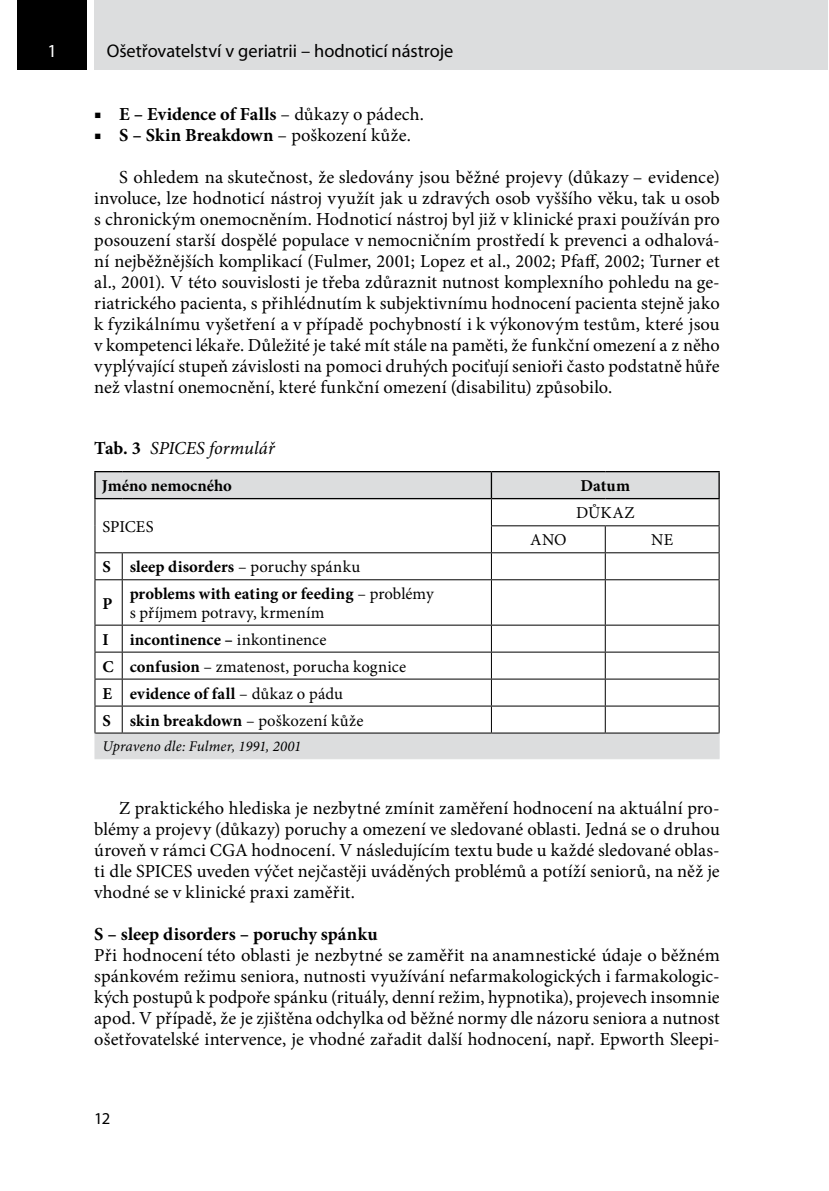
<style>
.page{position:relative;width:829px;height:1191px;background:#fff}
.page>*{position:absolute;margin:0;border:0;box-sizing:border-box;transform-origin:0 0}
.text_1_nad{font:18.38px/21px "Minion Pro";letter-spacing:.005em;color:#000;text-align:justify}
.text_1__odstavec_bez{font:18.38px/21px "Minion Pro";letter-spacing:.005em;color:#000;text-align:justify}
.nadpisek{font:700 18.38px "Minion Pro";color:#000}
.t1{font:18.38px "Myriad Pro";letter-spacing:-.005em;color:#000}
.tabulka_obrazek_popi{font:italic 18.38px "Minion Pro";color:#000}
.t2{font:18.38px "Myriad Pro";color:#fff}
.tabulka_text{font:16.62px/18.4px "Minion Pro";letter-spacing:.005em;color:#000}
.tabulka_text-2{font:700 16.62px "Minion Pro";letter-spacing:.005em;color:#000}
.tabulka_nadpisek{font:700 16.62px "Minion Pro";color:#000}
.t3{font:16.62px "Myriad Pro";color:#000}
.tabulka_text_poznamk{font:italic 14.88px "Minion Pro";letter-spacing:.01em;color:#000}
.s1{font-weight:400}
.s2{font-weight:700}
.s3{font-weight:700;font-style:normal}
</style>
<div class="page">
<div style="left:17px;top:0;width:70px;height:69px;background:#000"></div>
<div style="left:94px;top:0;width:733px;height:69px;background:#dcddde"></div>
<div style="left:96px;top:472px;width:622px;height:286px;background:#dcddde"></div>
<svg style="left:95px;top:499px;width:623px;height:233px"></svg>
<svg style="left:94px;top:471px;width:28px;height:1px"></svg>
<hr style="left:94px;top:472px;width:2px;height:26px;background:#000">
<hr style="left:122px;top:471px;width:369px;height:1px;background:#000">
<hr style="left:491px;top:471px;width:114px;height:1px;background:#000">
<hr style="left:490px;top:472px;width:2px;height:26px;background:#000">
<hr style="left:605px;top:471px;width:114px;height:1px;background:#000">
<hr style="left:122px;top:498px;width:369px;height:1px;background:#000">
<hr style="left:491px;top:498px;width:114px;height:1px;background:#000">
<hr style="left:605px;top:498px;width:114px;height:1px;background:#000">
<hr style="left:491px;top:525px;width:114px;height:1px;background:#000">
<hr style="left:605px;top:525px;width:114px;height:1px;background:#000">
<hr style="left:122px;top:552px;width:369px;height:1px;background:#000">
<hr style="left:491px;top:552px;width:114px;height:1px;background:#000">
<svg style="left:491px;top:499px;width:1px;height:80px"></svg>
<hr style="left:605px;top:552px;width:114px;height:1px;background:#000">
<svg style="left:604px;top:526px;width:1px;height:53px"></svg>
<svg style="left:718px;top:472px;width:1px;height:107px"></svg>
<svg style="left:94px;top:498px;width:29px;height:82px"></svg>
<hr style="left:94px;top:580px;width:1px;height:44px;background:#000">
<hr style="left:122px;top:579px;width:369px;height:1px;background:#000">
<hr style="left:122px;top:580px;width:1px;height:44px;background:#000">
<hr style="left:491px;top:579px;width:114px;height:1px;background:#000">
<hr style="left:491px;top:580px;width:1px;height:44px;background:#000">
<hr style="left:605px;top:579px;width:114px;height:1px;background:#000">
<hr style="left:604px;top:580px;width:1px;height:44px;background:#000">
<hr style="left:718px;top:580px;width:1px;height:44px;background:#000">
<hr style="left:122px;top:624px;width:369px;height:1px;background:#000">
<hr style="left:491px;top:624px;width:114px;height:1px;background:#000">
<hr style="left:605px;top:624px;width:114px;height:1px;background:#000">
<hr style="left:122px;top:651px;width:369px;height:1px;background:#000">
<hr style="left:491px;top:651px;width:114px;height:1px;background:#000">
<hr style="left:605px;top:651px;width:114px;height:1px;background:#000">
<hr style="left:122px;top:678px;width:369px;height:1px;background:#000">
<hr style="left:491px;top:678px;width:114px;height:1px;background:#000">
<hr style="left:605px;top:678px;width:114px;height:1px;background:#000">
<hr style="left:122px;top:705px;width:369px;height:1px;background:#000">
<hr style="left:491px;top:705px;width:114px;height:1px;background:#000">
<svg style="left:491px;top:625px;width:1px;height:107px"></svg>
<hr style="left:605px;top:705px;width:114px;height:1px;background:#000">
<svg style="left:604px;top:625px;width:1px;height:107px"></svg>
<hr style="left:122px;top:732px;width:369px;height:1px;background:#000">
<hr style="left:491px;top:732px;width:114px;height:1px;background:#000">
<hr style="left:605px;top:732px;width:114px;height:1px;background:#000">
<svg style="left:718px;top:625px;width:1px;height:133px"></svg>
<svg style="left:94px;top:624px;width:29px;height:135px"></svg>
<hr style="left:122px;top:758px;width:369px;height:1px;background:#dcddde">
<hr style="left:491px;top:758px;width:114px;height:1px;background:#dcddde">
<hr style="left:605px;top:758px;width:114px;height:1px;background:#dcddde">
<p class="t2" style="left:47px;top:40px;width:11px">1</p>
<p class="t1" style="left:107px;top:40px;width:348px">Ošetřovatelství v geriatrii – hodnoticí nástroje</p>
<p class="nadpisek" style="left:94px;top:101px;width:331px"><span class="s1">■</span> E – Evidence of Falls <span class="s1">– důkazy o pádech.</span></p>
<p class="text_1_nad" style="left:94px;top:125px;width:318px">■ <span class="s2">S – Skin Breakdown</span> – poškození kůže.</p>
<p class="text_1_nad" style="left:94px;top:167px;width:627px;text-indent:25px">S ohledem na skutečnost, že sledovány jsou běžné projevy (důkazy – evidence) involuce, lze hodnoticí nástroj využít jak u zdravých osob vyššího věku, tak u osob s chronickým onemocněním. Hodnoticí nástroj byl již v klinické praxi používán pro posouzení starší dospělé populace v nemocničním prostředí k prevenci a odhalová&shy;ní nejběžnějších komplikací (Fulmer, 2001; Lopez et al., 2002; Pfaff, 2002; Turner et al., 2001). V této souvislosti je třeba zdůraznit nutnost komplexního pohledu na ge&shy;riatrického pacienta, s přihlédnutím k subjektivnímu hodnocení pacienta stejně jako k fyzikálnímu vyšetření a v případě pochybností i k výkonovým testům, které jsou v kompetenci lékaře. Důležité je také mít stále na paměti, že funkční omezení a z něho vyplývající stupeň závislosti na pomoci druhých pociťují senioři často podstatně hůře než vlastní onemocnění, které funkční omezení (disabilitu) způsobilo.</p>
<p class="tabulka_obrazek_popi" style="left:94px;top:435px;width:182px"><span class="s3">Tab. 3</span> SPICES formulář</p>
<p class="tabulka_nadpisek" style="left:102px;top:474px;width:131px">Jméno nemocného</p>
<p class="tabulka_nadpisek" style="left:580px;top:474px;width:51px">Datum</p>
<p class="tabulka_text" style="left:102px;top:517px;width:53px">SPICES</p>
<p class="tabulka_text" style="left:576px;top:504px;width:60px">DŮKAZ</p>
<p class="tabulka_text-2" style="left:102px;top:555px;width:10px">S</p>
<p class="tabulka_text-2" style="left:130px;top:555px;width:232px">sleep disorders <span class="s1">– poruchy spánku</span></p>
<p class="tabulka_text-2" style="left:102px;top:591px;width:11px">P</p>
<p class="tabulka_text" style="left:130px;top:585px;width:305px"><span class="s2">problems with eating or feeding</span> – problémy s příjmem potravy, krmením</p>
<p class="tabulka_text-2" style="left:102px;top:627px;width:8px">I</p>
<p class="tabulka_text-2" style="left:130px;top:627px;width:198px">incontinence – <span class="s1">inkontinence</span></p>
<p class="tabulka_text-2" style="left:102px;top:654px;width:13px">C</p>
<p class="tabulka_text" style="left:130px;top:657px;width:278px"><span class="s2">confusion</span> – zmatenost, porucha kognice</p>
<p class="tabulka_text-2" style="left:102px;top:681px;width:11px">E</p>
<p class="tabulka_text-2" style="left:130px;top:681px;width:215px">evidence of fall <span class="s1">– důkaz o pádu</span></p>
<p class="tabulka_text-2" style="left:102px;top:708px;width:10px">S</p>
<p class="tabulka_text" style="left:130px;top:711px;width:235px"><span class="s2">skin breakdown</span> – poškození kůže</p>
<p class="tabulka_text_poznamk" style="left:102px;top:736px;width:200px">Upraveno dle: Fulmer, 1991, 2001</p>
<p class="tabulka_text" style="left:530px;top:531px;width:38px">ANO</p>
<p class="tabulka_text" style="left:651px;top:531px;width:24px">NE</p>
<p class="text_1_nad" style="left:94px;top:797px;width:627px;text-indent:25px">Z praktického hlediska je nezbytné zmínit zaměření hodnocení na aktuální pro&shy;blémy a projevy (důkazy) poruchy a omezení ve sledované oblasti. Jedná se o druhou úroveň v rámci CGA hodnocení. V následujícím textu bude u každé sledované oblas&shy;ti dle SPICES uveden výčet nejčastěji uváděných problémů a potíží seniorů, na něž je vhodné se v klinické praxi zaměřit.</p>
<p class="nadpisek" style="left:94px;top:920px;width:285px">S – sleep disorders – poruchy spánku</p>
<p class="text_1__odstavec_bez" style="left:94px;top:944px;width:627px">Při hodnocení této oblasti je nezbytné se zaměřit na anamnestické údaje o běžném spánkovém režimu seniora, nutnosti využívání nefarmakologických i farmakologic&shy;kých postupů k podpoře spánku (rituály, denní režim, hypnotika), projevech insomnie apod. V případě, že je zjištěna odchylka od běžné normy dle názoru seniora a nutnost ošetřovatelské intervence, je vhodné zařadit další hodnocení, např. Epworth Sleepi-</p>
<p class="t3" style="left:94px;top:1108px;width:17px">12</p>
</div>
